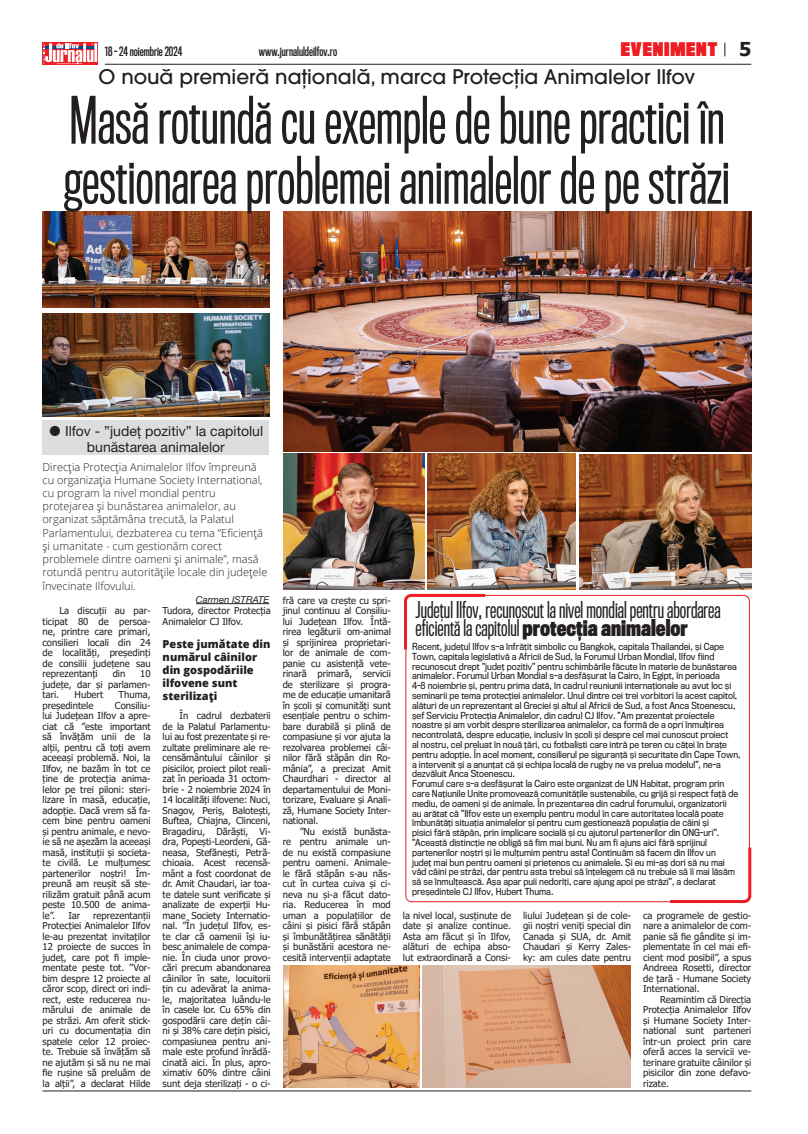
<style>
.page{position:relative;width:808px;height:1134px;background:#fff}
.page>*{position:absolute;margin:0;border:0;box-sizing:border-box;transform-origin:0 0}
.t1{font:60px/60px "Titling Gothic FB Comp";color:#231f20}
.t2{font:21.3px/18.7px "Titling Gothic FB Comp";color:#231f20}
.t3{font:500 20px "ITC Avant Garde Pro";color:#231f20}
.t4{font:700 19.1px "Tahoma";color:#231f20}
.t5{font:900 17.3px "Titling Gothic FB Comp";letter-spacing:.05em;color:#ee1d23}
.t6{font:14px/16.4px "Helvetica Neue";color:#231f20}
.t7{font:600 12px "Titling Gothic FB Comp";color:#231f20}
.t8{font:300 11px/13.2px "Open Sans";color:#231f20}
.t9{font:800 11px/13px "Open Sans";color:#231f20}
.t10{font:9.5px/10.5px "Tahoma";color:#231f20;text-align:justify}
.t11{font:italic 9.5px "Helvetica Neue";color:#231f20}
.t12{font:9px/9.8px "Titling Gothic FB Narrow";color:#231f20}
.s1{font-weight:700}
</style>
<div class="page">
<svg style="left:43px;top:43px;width:55px;height:22px"></svg>
<hr style="left:45px;top:46px;width:53px;height:2px;background:#014d95">
<svg style="left:43px;top:43px;width:54px;height:21px"></svg>
<hr style="left:43px;top:1090px;width:708px;height:1px;background:#231f20">
<hr style="left:105px;top:64px;width:646px;height:1px;background:#231f20">
<svg style="left:724px;top:43px;width:1px;height:13px"></svg>
<img style="left:283px;top:212px;width:468px;height:239px">
<img style="left:43px;top:212px;width:226px;height:96px">
<img style="left:43px;top:313px;width:226px;height:104px">
<img style="left:283px;top:966px;width:136px;height:122px">
<img style="left:422px;top:966px;width:209px;height:122px">
<img style="left:283px;top:454px;width:141px;height:135px">
<img style="left:427px;top:454px;width:149px;height:135px">
<img style="left:579px;top:454px;width:172px;height:135px">
<div style="left:43px;top:420px;width:226px;height:35px;background:#dcdddf"></div>
<hr style="left:196px;top:603px;width:73px;height:1px;background:#231f20">
<svg style="left:404px;top:593px;width:84px;height:59px"></svg>
<svg style="left:667px;top:844px;width:85px;height:59px"></svg>
<p class="t7" style="left:105px;top:44px;width:79px">18 - 24 noiembrie 2024</p>
<p class="t7" style="left:259px;top:44px;width:80px">www.jurnaluldeilfov.ro</p>
<h3 class="t4" style="left:739px;top:36px;width:14px">5</h3>
<h3 class="t5" style="left:621px;top:38px;width:98px">EVENIMENT</h3>
<h3 class="t3" style="left:99px;top:64px;width:598px">O nouă premieră națională, marca Protecția Animalelor Ilfov</h3>
<h1 class="t1" style="left:64px;top:91px;width:667px">Masă rotundă cu exemple de bune practici în gestionarea problemei animalelor de pe străzi</h1>
<h3 class="t6" style="left:87px;top:423px;width:178px;text-indent:-22px">Ilfov - ”județ pozitiv” la capitolul bunăstarea animalelor</h3>
<p class="t8" style="left:43px;top:460px;width:226px">Direcția Protecția Animalelor Ilfov împreună cu organizația Humane Society International, cu program la nivel mondial pentru protejarea și bunăstarea animalelor, au organizat săptămâna trecută, la Palatul Parlamentului, dezbaterea cu tema ”Eficiență și umanitate - cum gestionăm corect problemele dintre oameni și animale”, masă rotundă pentru autoritățile locale din județele învecinate Ilfovului.</p>
<p class="t11" style="left:196px;top:593px;width:75px">Carmen ISTRATE</p>
<p class="t10" style="left:43px;top:606px;width:110px;text-indent:17px">La discuții au par&shy;ticipat 80 de persoa&shy;ne, printre care primari, consilieri locali din 24 de localități, președinți de consilii județene sau reprezentanți</p>
<p class="t10" style="left:113px;top:669px;width:14px">din</p>
<p class="t10" style="left:43px;top:669px;width:110px;text-indent:98px">10 județe, dar și parlamen&shy;tari.</p>
<p class="t10" style="left:75px;top:690px;width:30px">Hubert</p>
<p class="t10" style="left:119px;top:690px;width:33px">Thuma,</p>
<p class="t10" style="left:43px;top:701px;width:52px">președintele</p>
<p class="t10" style="left:43px;top:701px;width:110px;text-indent:72px">Consiliu&shy;lui Județean Ilfov a apre&shy;ciat că ”este important să învățăm unii de la alții, pentru că toți avem aceeași problemă. Noi, la Ilfov, ne bazăm în tot ce ține de protecția anima&shy;lelor pe trei piloni: steri&shy;lizare în masă, educație, adopție. Dacă vrem să fa&shy;cem bine pentru oameni și pentru animale, e nevo&shy;ie să ne așezăm la aceeași masă, instituții și societa&shy;te civilă. Le mulțumesc partenerilor noștri! Îm&shy;preună am reușit să ste&shy;rilizăm gratuit până acum peste 10.500 de anima&shy;le”.</p>
<p class="t10" style="left:43px;top:911px;width:110px;text-indent:51px">reprezentanții Protecției Animalelor Ilfov le-au prezentat invitaților 12 proiecte de succes în județ, care pot fi imple&shy;mentate peste tot. ”Vor&shy;bim despre 12 proiecte al căror scop, direct ori indi&shy;rect, este reducerea nu&shy;mărului de animale de pe străzi. Am oferit stick&shy;uri cu documentația din spatele celor 12 proiec&shy;te. Trebuie să învățăm să ne ajutăm și să nu ne mai fie rușine să preluăm de la alții”, a declarat Hilde</p>
<p class="t10" style="left:68px;top:911px;width:13px">Iar</p>
<p class="t10" style="left:163px;top:606px;width:110px">Tudora, director Protecția<br>Animalelor CJ Ilfov.</p>
<p class="t9" style="left:163px;top:637px;width:109px">Peste jumătate din numărul câinilor din gospodăriile ilfovene sunt sterilizați</p>
<p class="t10" style="left:163px;top:711px;width:110px;text-indent:17px">În cadrul dezbaterii de la Palatul Parlamentu&shy;lui au fost prezentate și re&shy;zultate preliminare ale re&shy;censământului câinilor și pisicilor, proiect pilot reali&shy;zat în perioada 31 octom&shy;brie - 2 noiembrie 2024 în 14 localități ilfovene: Nuci, Snagov, Periș, Balotești, Buftea, Chiajna, Clinceni, Bragadiru, Dărăști, Vi&shy;dra, Popești-Leordeni, Gă&shy;neasa, Stefănești, Petră&shy;chioaia. Acest recensă&shy;mânt a fost coordonat de dr. Amit Chaudari, iar toa&shy;te datele sunt verificate și analizate de experții Hu&shy;mane Society Internatio&shy;nal. ”În județul Ilfov, es&shy;te clar că oamenii își iu&shy;besc animalele de compa&shy;nie. În ciuda unor provo&shy;cări precum abandonarea câinilor în sate, locuitorii țin cu adevărat la anima&shy;le, majoritatea luându-le în casele lor. Cu 65% din gospodării care dețin câi&shy;ni și 38% care dețin pisici, compasiunea pentru ani&shy;male este profund înrădă&shy;cinată aici. În plus, apro&shy;ximativ 60% dintre câini sunt deja sterilizați - o ci-</p>
<p class="t10" style="left:283px;top:596px;width:110px">fră care va crește cu spri&shy;jinul continuu al Consiliu&shy;lui Județean Ilfov. Întă&shy;rirea legăturii om-animal și sprijinirea proprietari&shy;lor de animale de com&shy;panie cu asistență vete&shy;rinară primară, servicii de sterilizare și progra&shy;me de educație umanitară în școli și comunități sunt esențiale pentru o schim&shy;bare durabilă și plină de compasiune și vor ajuta la rezolvarea problemei câi&shy;nilor fără stăpân din Ro&shy;mânia”, a precizat Amit Chaurdhari - director al departamentului de Moni&shy;torizare, Evaluare și Anali&shy;ză, Humane Society Inter&shy;national.</p>
<p class="t10" style="left:283px;top:827px;width:110px;text-indent:17px">”Nu există bunăsta&shy;re pentru animale un&shy;de nu există compasiune pentru oameni. Animale&shy;le fără stăpân s-au năs&shy;cut în curtea cuiva și ci&shy;neva nu și-a făcut dato&shy;ria. Reducerea în mod uman a populațiilor de câini și pisici fără stăpân și îmbunătățirea sănătății și bunăstării acestora ne&shy;cesită intervenții adaptate</p>
<h2 class="t2" style="left:416px;top:600px;width:307px">Județul Ilfov, recunoscut la nivel mondial pentru abordarea eficientă la capitolul <span class="s1">protecția animalelor</span></h2>
<p class="t12" style="left:412px;top:642px;width:330px">Recent, județul Ilfov s-a înfrățit simbolic cu Bangkok, capitala Thailandei, și Cape Town, capitala legislativă a Africii de Sud, la Forumul Urban Mondial, Ilfov fiind recunoscut drept ”județ pozitiv” pentru schimbările făcute în materie de bunăstarea animalelor. Forumul Urban Mondial s-a desfășurat la Cairo, în Egipt, în perioada<br>4-8 noiembrie și, pentru prima dată, în cadrul reuniunii internaționale au avut loc și seminarii pe tema protecției animalelor. Unul dintre cei trei vorbitori la acest capitol, alături de un reprezentant al Greciei și altul al Africii de Sud, a fost Anca Stoenescu, șef Serviciu Protecția Animalelor, din cadrul CJ Ilfov. ”Am prezentat proiectele noastre și am vorbit despre sterilizarea animalelor, ca formă de a opri înmulțirea necontrolată, despre educație, inclusiv în școli și despre cel mai cunoscut proiect<br>al nostru, cel preluat în nouă țări, cu fotbaliști care intră pe teren cu căței în brațe pentru adopție. În acel moment, consilierul pe siguranță și securitate din Cape Town, a intervenit și a anunțat că și echipa locală de rugby ne va prelua modelul”, ne-a dezvăluit Anca Stoenescu.<br>Forumul care s-a desfășurat la Cairo este organizat de UN Habitat, program prin care Națiunile Unite promovează comunitățile sustenabile, cu grijă și respect față de mediu, de oameni și de animale. În prezentarea din cadrul forumului, organizatorii<br>au arătat că ”Ilfov este un exemplu pentru modul în care autoritatea locală poate îmbunătăți situația animalelor și pentru cum gestionează populația de câini și<br>pisici fără stăpân, prin implicare socială și cu ajutorul partenerilor din ONG-uri”. ”Această distincție ne obligă să fim mai buni. Nu am fi ajuns aici fără sprijinul partenerilor noștri și le mulțumim pentru asta! Continuăm să facem din Ilfov un<br>județ mai bun pentru oameni și prietenos cu animalele. Și eu mi-aș dori să nu mai văd câini pe străzi, dar pentru asta trebui să înțelegem că nu trebuie să îi mai lăsăm să se înmulțească. Așa apar puii nedoriți, care ajung apoi pe străzi”, a declarat președintele CJ Ilfov, Hubert Thuma.</p>
<p class="t10" style="left:403px;top:911px;width:110px">la nivel local, susținute de date și analize continue.<br>Asta am făcut și în Ilfov, alături de echipa abso&shy;lut extraordinară a Consi-</p>
<p class="t10" style="left:523px;top:911px;width:110px">liului Județean și de cole&shy;gii noștri veniți special din Canada și SUA, dr. Amit Chaudari și Kerry Zales&shy;ky: am cules date pentru</p>
<p class="t10" style="left:643px;top:910px;width:110px">ca programele de gestio&shy;nare a animalelor de com&shy;panie să fie gândite și im&shy;plementate în cel mai efi&shy;cient mod posibil”, a spus Andreea Rosetti, director de țară - Humane Society International.</p>
<p class="t10" style="left:643px;top:994px;width:110px;text-indent:17px">Reamintim că Direcția Protecția Animalelor Ilfov și Humane Society Inter&shy;national sunt parteneri într-un proiect prin care oferă acces la servicii ve&shy;terinare gratuite câinilor și pisicilor din zone defavo&shy;rizate.</p>
</div>
